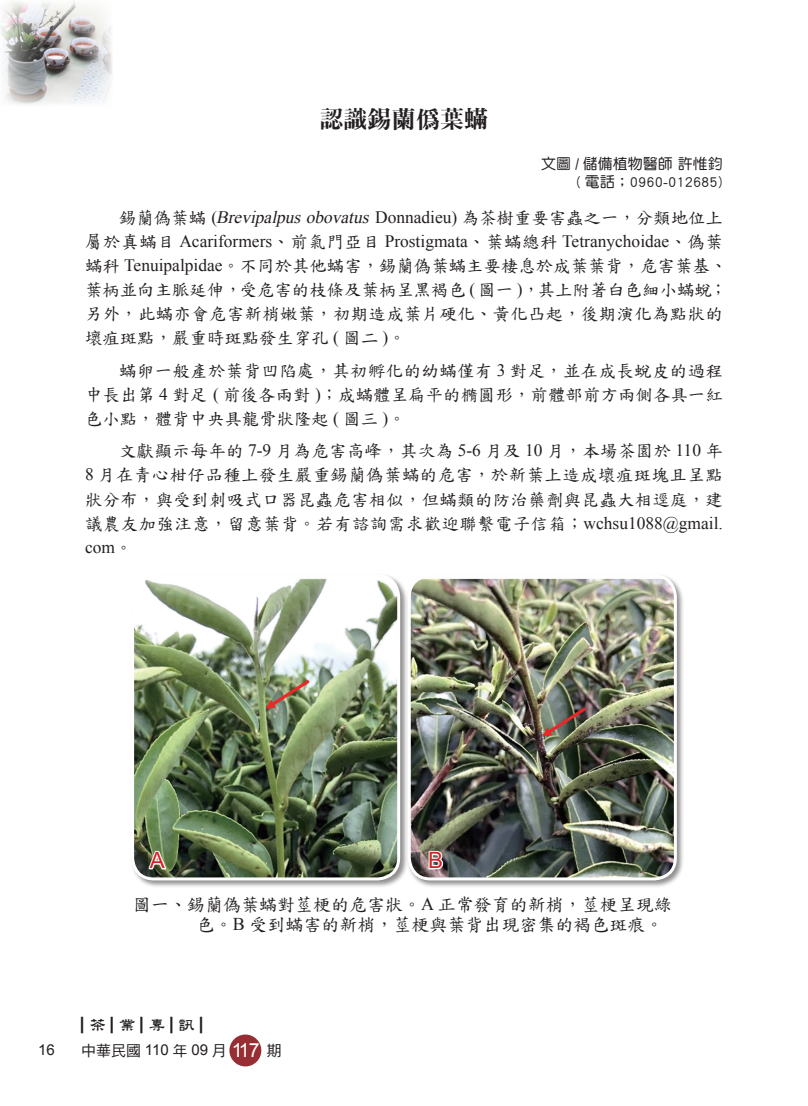
<style>
.page{position:relative;width:808px;height:1106px;background:#fff}
.page>*{position:absolute;margin:0;border:0;box-sizing:border-box;transform-origin:0 0}
.t1{font:24px "DF Ming XB WIN BF";color:#231f20}
.t2{font:22.5px "Arial";color:#d1232a}
.t3{font:18px/19.5px "DF Kai Shu SB Estd BF";color:#231f20}
.t4{font:17.4px/24px "DF Kai Shu SB Estd BF";letter-spacing:.02em;color:#231f20;text-align:justify}
.t5{font:17.4px/24px "DF Kai Shu SB Estd BF";color:#231f20}
.t6{font:17.4px "Times New Roman";color:#231f20}
.t7{font:16.5px "DF Li Shu W7 HK BF";color:#231f20}
.t8{font:15px/18px "DF Yuan Std W5";color:#231f20;text-align:right}
.t9{font:15px "DF Hei Std W5";color:#231f20}
.t10{font:15px "Arial";color:#231f20}
.s1{font-family:"DFN Ming W9 WIN BF"}
.s2{font-family:"Times New Roman"}
.s3{font-family:"Times New Roman";font-style:italic}
.s4{font-family:"DF Kai Shu SB Estd BF"}
.s5{font-family:"Arial"}
.s6{font-family:"Arial";font-size:19.5px;color:#fff}
</style>
<div class="page">
<div style="left:130px;top:573px;width:278px;height:315px;background:#231f20;opacity:.5"></div>
<img style="left:133px;top:575px;width:266px;height:304px">
<div style="left:131px;top:574px;width:269px;height:306px;border:3px solid #fff;border-radius:21px"></div>
<div style="left:406px;top:573px;width:279px;height:315px;background:#231f20;opacity:.5"></div>
<img style="left:409px;top:575px;width:266px;height:304px">
<div style="left:408px;top:574px;width:269px;height:306px;border:3px solid #fff;border-radius:21px"></div>
<svg style="left:146px;top:843px;width:23px;height:28px"></svg>
<svg style="left:427px;top:849px;width:18px;height:21px"></svg>
<img style="left:1px;top:1px;width:111px;height:104px">
<div style="left:229px;top:1034px;width:32px;height:32px;background:#962e33;border-radius:50%"></div>
<h1 class="t1" style="left:320px;top:106px;width:169px">認識錫蘭偽葉<span class="s1">蟎</span></h1>
<p class="t8" style="left:541px;top:155px;width:183px">文圖 / 儲備植物醫師 許惟鈞( 電話；0960-012685)</p>
<p class="t5" style="left:119px;top:206px;width:605px">錫蘭偽葉蟎<span class="s2">(</span><span class="s3">Brevipalpusobovatus</span> <span class="s2">Donnadieu)</span> 為茶樹重要害蟲之一，分類地位上</p>
<p class="t6" style="left:85px;top:230px;width:639px"><span class="s4">屬於真蟎目</span> Acariformers<span class="s4">、前氣門亞目</span> Prostigmata<span class="s4">、葉蟎總科</span> Tetranychoidae<span class="s4">、偽葉</span></p>
<p class="t5" style="left:85px;top:254px;width:648px">蟎科 <span class="s2">Tenuipalpidae</span>。不同於其他蟎害，錫蘭偽葉蟎主要棲息於成葉葉背，危害葉基、葉柄並向主脈延伸，受危害的枝條及葉柄呈黑褐色 <span class="s2">(</span> 圖一 <span class="s2">)</span>，其上附著白色細小蟎蛻；另外，此蟎亦會危害新梢嫩葉，初期造成葉片硬化、黃化凸起，後期演化為點狀的壞疽斑點，嚴重時斑點發生穿孔 <span class="s2">(</span> 圖二 <span class="s2">)</span>。</p>
<p class="t4" style="left:85px;top:359px;width:639px;text-indent:34px">蟎卵一般產於葉背凹陷處，其初孵化的幼蟎僅有 <span class="s2">3</span> 對足，並在成長蛻皮的過程中長出第 <span class="s2">4</span> 對足 <span class="s2">(</span> 前後各兩對 <span class="s2">)</span>；成蟎體呈扁平的橢圓形，前體部前方兩側各具一紅色小點，體背中央具龍骨狀隆起 <span class="s2">(</span> 圖三 <span class="s2">)</span>。</p>
<p class="t4" style="left:85px;top:439px;width:648px;text-align:left;text-indent:34px">文獻顯示每年的<span class="s2">7-9</span> 月為危害高峰，其次為 <span class="s2">5-6</span> 月及 <span class="s2">10</span> 月，本場茶園於 <span class="s2">110</span> 年<span class="s2">8</span> 月在青心柑仔品種上發生嚴重錫蘭偽葉蟎的危害，於新葉上造成壞疽斑塊且呈點狀分布，與受到刺吸式口器昆蟲危害相似，但蟎類的防治藥劑與昆蟲大相逕庭，建議農友加強注意，留意葉背。若有諮詢需求歡迎聯繫電子信箱；<span class="s2">wchsu1088@gmail.</span></p>
<p class="t6" style="left:85px;top:535px;width:49px">com<span class="s4">。</span></p>
<p class="t2" style="left:150px;top:845px;width:17px">A</p>
<p class="t2" style="left:428px;top:845px;width:17px">B</p>
<p class="t3" style="left:197px;top:895px;width:476px;text-indent:-64px">圖一、錫蘭偽葉蟎對莖梗的危害狀。<span class="s2">A</span> 正常發育的新梢，莖梗呈現綠色。<span class="s2">B</span> 受到蟎害的新梢，莖梗與葉背出現密集的褐色斑痕。</p>
<p class="t7" style="left:81px;top:1016px;width:137px">▏茶 ▏業 ▏專 ▏訊 ▏</p>
<p class="t10" style="left:38px;top:1040px;width:18px">16</p>
<p class="t9" style="left:81px;top:1042px;width:202px">中華民國 <span class="s5">110</span> 年 <span class="s5">09</span> 月 <span class="s6">117</span> 期</p>
</div>
